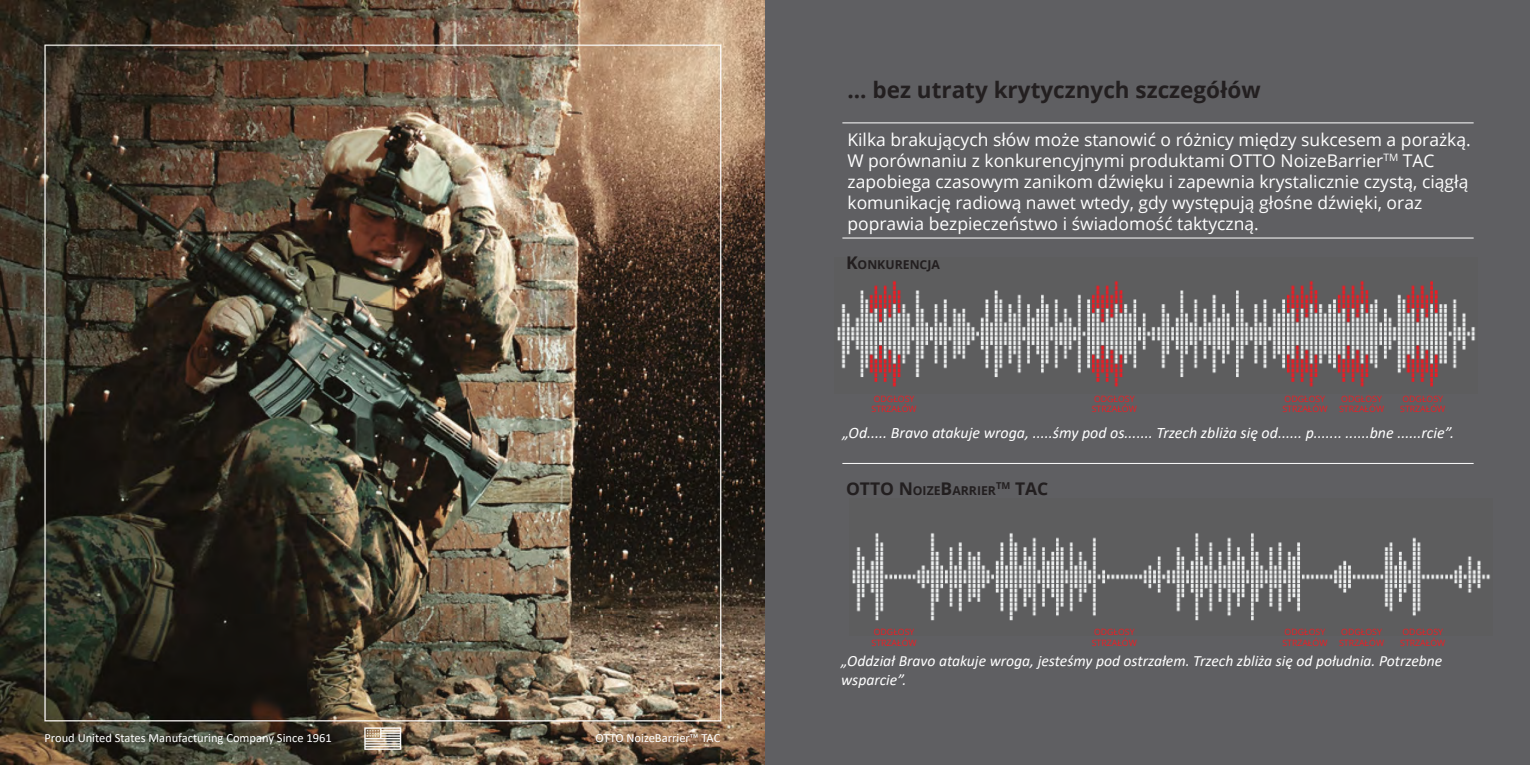
<style>
.page{position:relative;width:1530px;height:765px;background:#fff}
.page>*{position:absolute;margin:0;border:0;box-sizing:border-box;transform-origin:0 0}
.t1{font:700 22.5px "Open Sans";color:#231f20}
.t2{font:17.5px/21px "Open Sans";color:#fff}
.t3{font:700 17.5px "Open Sans";color:#231f20}
.t4{font:italic 16px "Calibri";color:#fff}
.t5{font:italic 15.62px/18.8px "Calibri";color:#fff}
.t6{font:12.5px "Calibri";color:#fff}
.t7{font:700 12.25px "Open Sans";color:#231f20}
.t8{font:8.75px/10.5px "Open Sans";color:#ee1d23}
.s1{font-size:17.5px}
</style>
<div class="page">
<img style="left:0;top:0;width:765px;height:765px">
<div style="left:765px;top:0;width:765px;height:765px;background:#5f5f62"></div>
<img style="left:837px;top:280px;width:638px;height:107px">
<img style="left:852px;top:533px;width:638px;height:88px">
<hr style="left:842px;top:122px;width:632px;height:1px;background:#fff">
<hr style="left:842px;top:238px;width:632px;height:1px;background:#fff">
<hr style="left:842px;top:463px;width:632px;height:1px;background:#fff">
<p class="t6" style="left:45px;top:729px;width:289px">Proud United States Manufacturing Company Since 1961</p>
<p class="t6" style="left:596px;top:729px;width:126px">OTTO NoizeBarrier™ TAC</p>
<p class="t1" style="left:847px;top:74px;width:415px">... bez utraty krytycznych szczegółów</p>
<p class="t2" style="left:847px;top:128px;width:625px">Kilka brakujących słów może stanowić o różnicy między sukcesem a porażką.<br>W porównaniu z konkurencyjnymi produktami OTTO NoizeBarrier<sup>TM</sup> TAC zapobiega czasowym zanikom dźwięku i zapewnia krystalicznie czystą, ciągłą komunikację radiową nawet wtedy, gdy występują głośne dźwięki, oraz poprawia bezpieczeństwo i świadomość taktyczną.</p>
<p class="t7" style="left:846px;top:256px;width:95px"><span class="s1">K</span>ONKURENCJA</p>
<p class="t8" style="left:872px;top:393px;width:47px">ODGŁOSY<br>STRZAŁÓW</p>
<p class="t8" style="left:1092px;top:393px;width:47px">ODGŁOSY<br>STRZAŁÓW</p>
<p class="t8" style="left:1282px;top:393px;width:47px">ODGŁOSY<br>STRZAŁÓW</p>
<p class="t8" style="left:1339px;top:393px;width:47px">ODGŁOSY<br>STRZAŁÓW</p>
<p class="t8" style="left:1400px;top:393px;width:47px">ODGŁOSY<br>STRZAŁÓW</p>
<p class="t4" style="left:842px;top:422px;width:613px">„Od..... Bravo atakuje wroga, .....śmy pod os....... Trzech zbliża się od...... p....... ......bne ......rcie”.</p>
<p class="t3" style="left:846px;top:476px;width:13px">OTTO</p>
<p class="t7" style="left:899px;top:482px;width:99px"><span class="s1">N</span> OIZE<span class="s1">B</span>ARRIER</p>
<p class="t3" style="left:996px;top:476px;width:31px"><sup>TM</sup> TAC</p>
<p class="t8" style="left:872px;top:627px;width:47px">ODGŁOSY<br>STRZAŁÓW</p>
<p class="t8" style="left:1092px;top:627px;width:47px">ODGŁOSY<br>STRZAŁÓW</p>
<p class="t8" style="left:1282px;top:627px;width:47px">ODGŁOSY<br>STRZAŁÓW</p>
<p class="t8" style="left:1339px;top:627px;width:47px">ODGŁOSY<br>STRZAŁÓW</p>
<p class="t8" style="left:1400px;top:627px;width:47px">ODGŁOSY<br>STRZAŁÓW</p>
<p class="t5" style="left:841px;top:651px;width:603px">„Oddział Bravo atakuje wroga, jesteśmy pod ostrzałem. Trzech zbliża się od południa. Potrzebne wsparcie”.</p>
</div>
